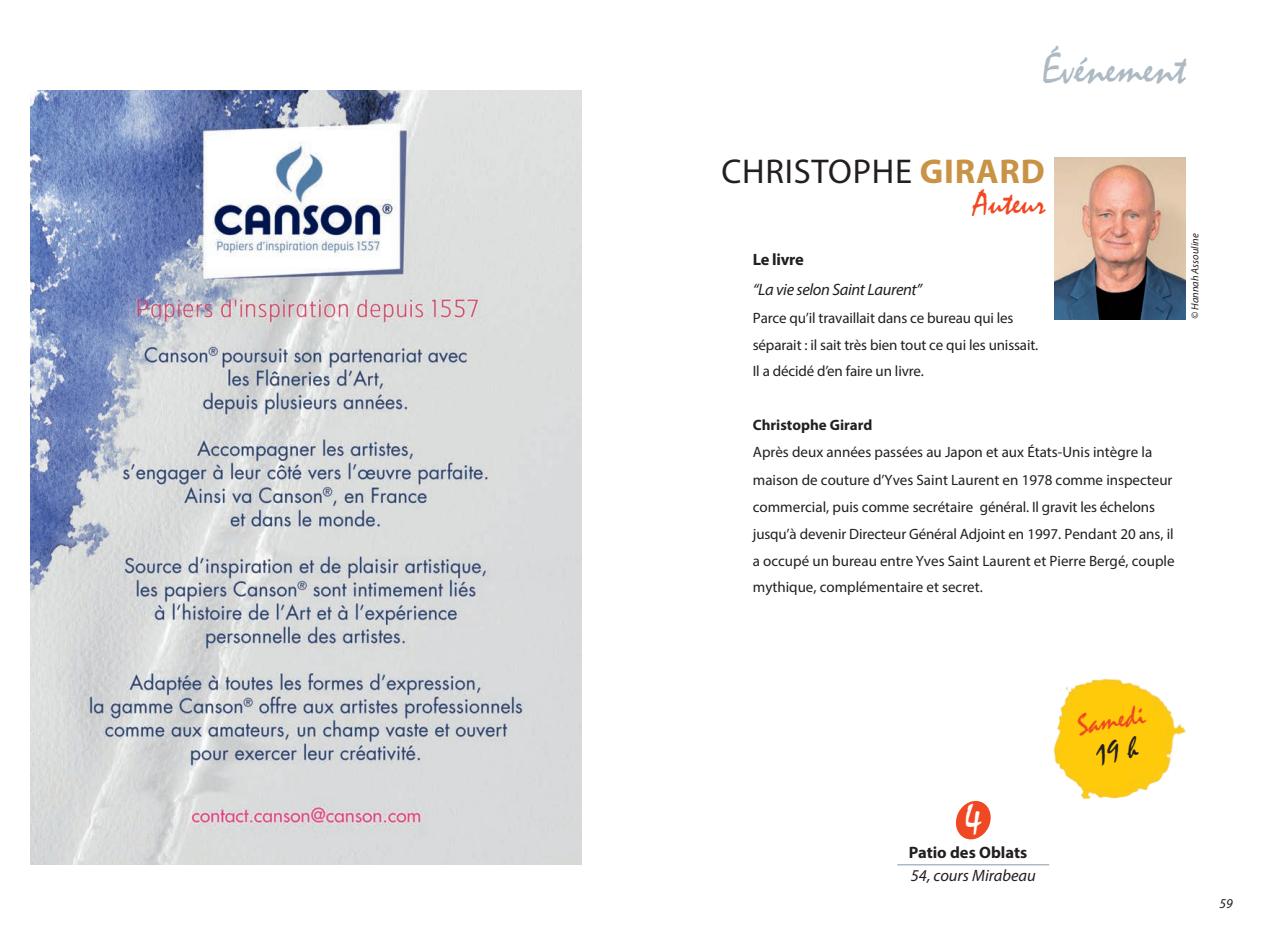
<style>
.page{position:relative;width:1276px;height:936px;background:#fff}
.page>*{position:absolute;margin:0;border:0;box-sizing:border-box;transform-origin:0 0}
.t1{font:43.5px "Mistral";color:#adbac4}
.t2{font:39px "Mistral";color:#fff}
.t3{font:34.5px "Myriad Pro";color:#231f20}
.t4{font:700 34.5px "Myriad Pro";letter-spacing:.02em;color:#c99346}
.t5{font:34.5px "Mistral";color:#f04822}
.t6{font:30px "Mistral";color:#f04822}
.t7{font:italic 16.5px "Myriad Pro";letter-spacing:-.02em;color:#231f20}
.t8{font:700 16.5px "Myriad Pro";letter-spacing:-.02em;color:#231f20}
.t9{font:italic 16.5px "Myriad Pro";color:#231f20}
.t10{font:15px/27px "Myriad Pro";color:#231f20}
.t11{font:700 15px "Myriad Pro";color:#231f20}
.t12{font:italic 13.5px "Myriad Pro";color:#231f20}
.t13{font:italic 10.5px "Myriad Pro";color:#231f20}
</style>
<div class="page">
<img style="left:1055px;top:157px;width:131px;height:162px">
<img style="left:1054px;top:678px;width:132px;height:121px">
<svg style="left:955px;top:801px;width:36px;height:39px"></svg>
<hr style="left:897px;top:863px;width:152px;height:2px;background:#adbac4">
<img style="left:31px;top:90px;width:550px;height:774px">
<svg style="left:1095px;top:736px;width:44px;height:30px"></svg>
<h1 class="t1" style="left:1042px;top:44px;width:145px">événement</h1>
<h3 class="t3" style="left:721px;top:150px;width:41px">Christophe</h3>
<h3 class="t4" style="left:920px;top:149px;width:126px">Girard</h3>
<h3 class="t5" style="left:973px;top:184px;width:74px">Auteur</h3>
<p class="t8" style="left:753px;top:249px;width:52px">Le livre</p>
<p class="t7" style="left:753px;top:279px;width:171px">“La vie selon Saint Laurent”</p>
<p class="t10" style="left:753px;top:304px;width:287px">Parce qu’il travaillait dans ce bureau qui les séparait : il sait très bien tout ce qui les unissait.<br>Il a décidé d’en faire un livre.</p>
<p class="t13" style="left:1188px;top:319px;width:87px;rotate:-90deg">© Hannah Assouline</p>
<p class="t11" style="left:753px;top:415px;width:121px">Christophe Girard</p>
<p class="t10" style="left:753px;top:438px;width:423px">Après deux années passées au Japon et aux États-Unis intègre la maison de couture d’Yves Saint Laurent en 1978 comme inspecteur commercial, puis comme secrétaire général. Il gravit les échelons jusqu’à devenir Directeur Général Adjoint en 1997. Pendant 20 ans, il a occupé un bureau entre Yves Saint Laurent et Pierre Bergé, couple mythique, complémentaire et secret.</p>
<h2 class="t2" style="left:965px;top:796px;width:17px">4</h2>
<p class="t9" style="left:911px;top:864px;width:127px">54, cours Mirabeau</p>
<p class="t8" style="left:909px;top:841px;width:120px">Patio des Oblats</p>
<h3 class="t6" style="left:1075px;top:709px;width:70px;rotate:-10deg">Samedi</h3>
<p class="t12" style="left:1219px;top:894px;width:15px">59</p>
</div>
